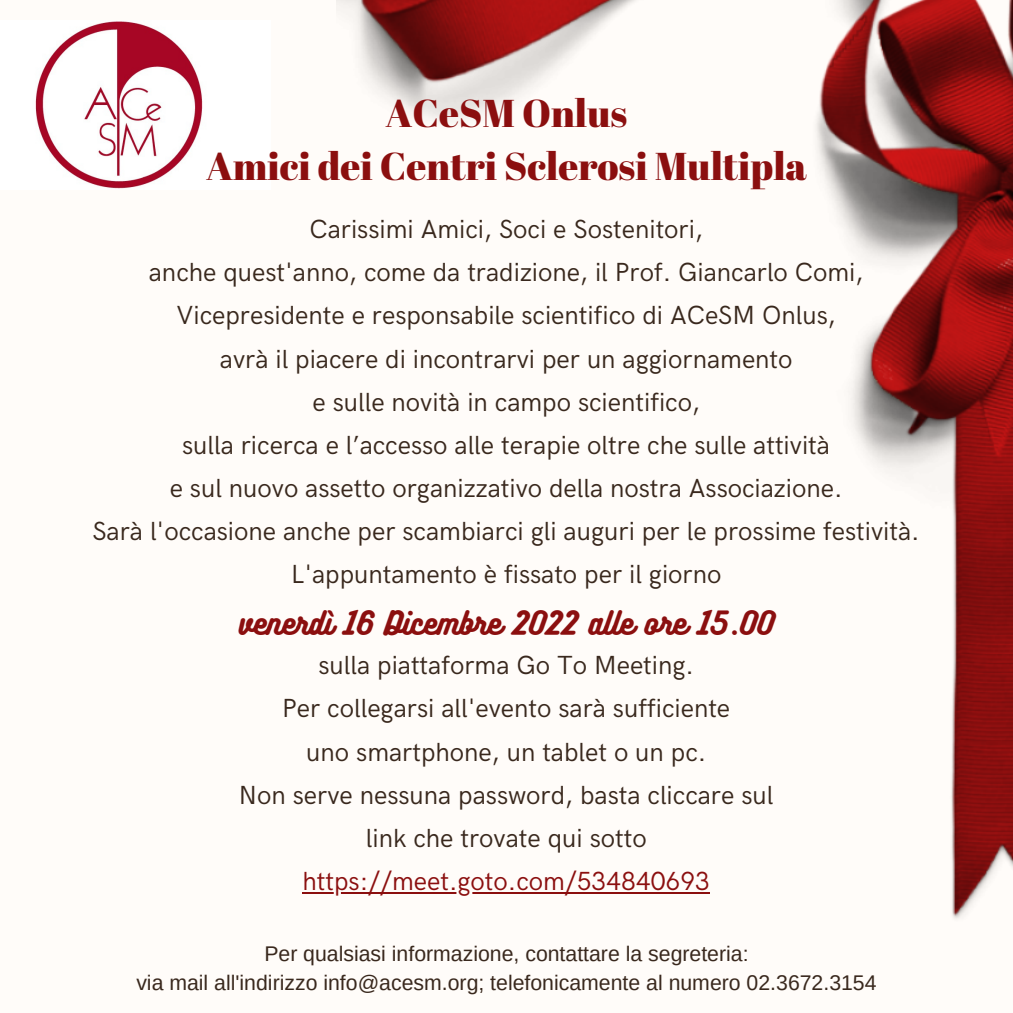
<style>
.page{position:relative;width:1013px;height:1013px;background:#fff}
.page>*{position:absolute;margin:0;border:0;box-sizing:border-box;transform-origin:0 0}
.t1{font:38.75px/53.5px "Abril Fatface";color:#8b0f0f;text-align:center}
.t2{font:28.75px "Bukhari Script";color:#8b0f0f}
.t3{font:26.25px/43.1px "HK Grotesk";color:#39281d;text-align:center}
.t4{font:26.25px "HK Grotesk";color:#8b0f0f}
.t5{font:21.25px/29px "Arimo";color:#39281d;text-align:center}
</style>
<div class="page">
<div style="left:0;top:0;width:1012px;height:1012px;background:#fffcf9"></div>
<hr style="left:302px;top:891px;width:408px;height:2px;background:#8b0f0f">
<img style="left:336px;top:0;width:676px;height:919px">
<img style="left:35px;top:21px;width:168px;height:168px">
<h1 class="t1" style="left:206px;top:85px;width:602px">ACeSM Onlus<br>Amici dei Centri Sclerosi Multipla</h1>
<p class="t3" style="left:92px;top:209px;width:828px">Carissimi Amici, Soci e Sostenitori,<br>anche quest'anno, come da tradizione, il Prof. Giancarlo Comi, Vicepresidente e responsabile scientifico di ACeSM Onlus,<br>avrà il piacere di incontrarvi per un aggiornamento<br>e sulle novità in campo scientifico,<br>sulla ricerca e l’accesso alle terapie oltre che sulle attività<br>e sul nuovo assetto organizzativo della nostra Associazione.<br>Sarà l'occasione anche per scambiarci gli auguri per le prossime festività.<br>L'appuntamento è fissato per il giorno</p>
<p class="t2" style="left:239px;top:604px;width:537px">venerdì 16 Dicembre 2022 alle ore 15.00</p>
<p class="t3" style="left:239px;top:644px;width:536px">sulla piattaforma Go To Meeting.<br>Per collegarsi all'evento sarà sufficiente<br>uno smartphone, un tablet o un pc.<br>Non serve nessuna password, basta cliccare sul link che trovate qui sotto</p>
<p class="t4" style="left:302px;top:866px;width:409px">https://meet.goto.com/534840693</p>
<p class="t5" style="left:136px;top:939px;width:741px">Per qualsiasi informazione, contattare la segreteria:<br>via mail all'indirizzo info@acesm.org; telefonicamente al numero 02.3672.3154</p>
</div>
